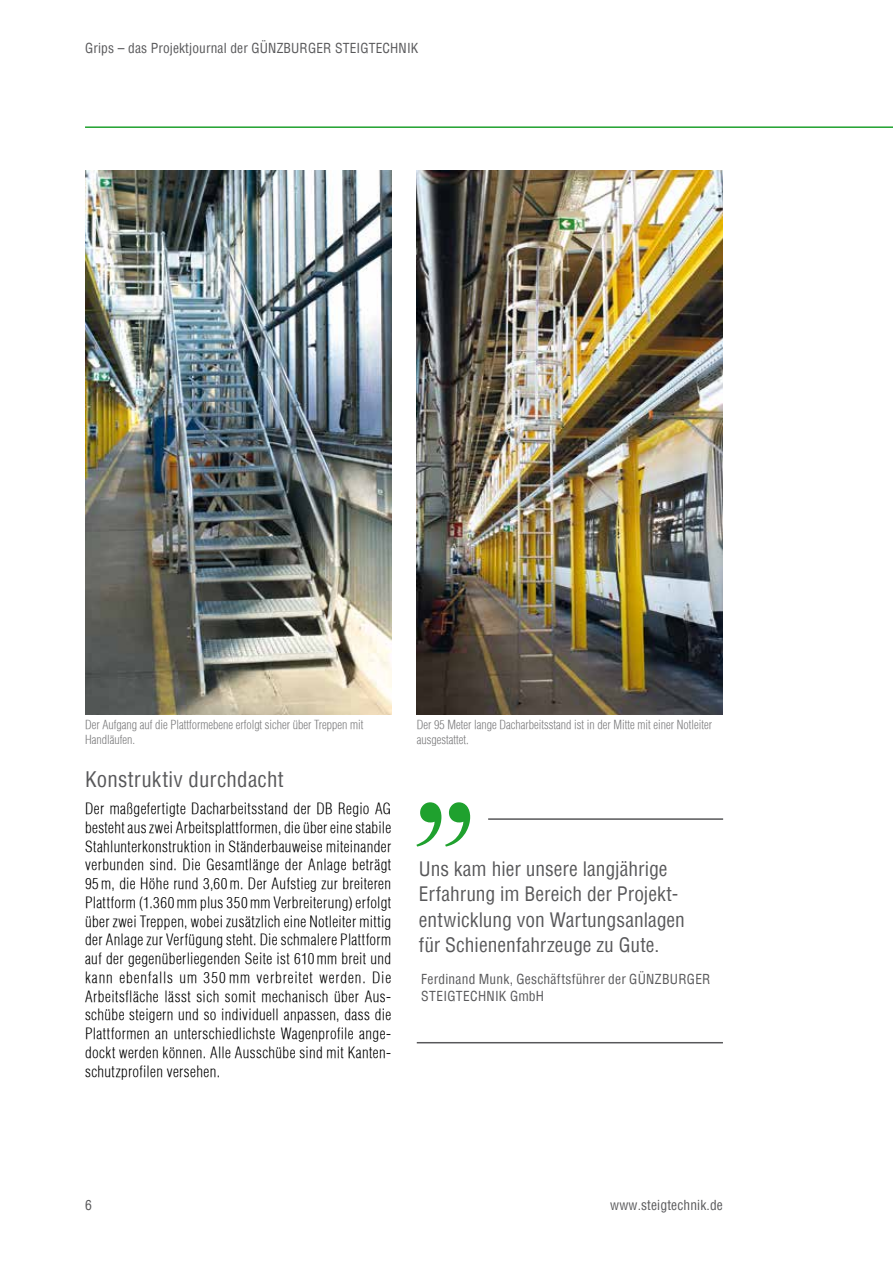
<style>
.page{position:relative;width:893px;height:1263px;background:#fff}
.page>*{position:absolute;margin:0;border:0;box-sizing:border-box;transform-origin:0 0}
.t1{font:172.5px "Bask Old Face";color:#1fa12e}
.t2{font:condensed 21px "Helvetica";letter-spacing:.01em;color:#58585a}
.t3{font:condensed 19.5px/25.5px "Helvetica";color:#58585a}
.t4{font:300 condensed 15px/18.8px "Helvetica";letter-spacing:.025em;color:#000;text-align:justify}
.t5{font:condensed 13.5px/16.5px "Helvetica";letter-spacing:.01em;color:#58585a}
.t6{font:300 condensed 12px/14.2px "Helvetica";color:#58585a}
</style>
<div class="page">
<img style="left:85px;top:170px;width:306px;height:544px">
<img style="left:417px;top:170px;width:306px;height:544px">
<hr style="left:488px;top:818px;width:235px;height:2px;background:#58585a">
<hr style="left:417px;top:1042px;width:306px;height:1px;background:#58585a">
<hr style="left:85px;top:126px;width:808px;height:2px;background:#1fa12e">
<p class="t5" style="left:85px;top:39px;width:335px">Grips – das Projektjournal der GÜNZBURGER STEIGTECHNIK</p>
<p class="t6" style="left:85px;top:718px;width:280px">Der Aufgang auf die Plattformebene erfolgt sicher über Treppen mit<br>Handläufen.</p>
<p class="t6" style="left:417px;top:718px;width:297px">Der 95 Meter lange Dacharbeitsstand ist in der Mitte mit einer Notleiter ausgestattet.</p>
<h2 class="t2" style="left:85px;top:766px;width:200px">Konstruktiv durchdacht</h2>
<p class="t4" style="left:85px;top:799px;width:308px">Der maßgefertigte Dacharbeitsstand der DB Regio AG besteht aus zwei Arbeitsplattformen, die über eine stabile Stahlunterkonstruktion in Ständerbauweise miteinander verbunden sind. Die Gesamtlänge der Anlage beträgt 95m, die Höhe rund 3,60m. Der Aufstieg zur breiteren Plattform (1.360mm plus 350mm Verbreiterung) erfolgt über zwei Treppen, wobei zusätzlich eine Notleiter mittig der Anlage zur Verfügung steht. Die schmalere Plattform auf der gegenüberliegenden Seite ist 610mm breit und kann ebenfalls um 350 mm verbreitet werden. Die Arbeitsfläche lässt sich somit mechanisch über Aus&shy;schübe steigern und so individuell anpassen, dass die Plattformen an unterschiedlichste Wagenprofile ange&shy;dockt werden können. Alle Ausschübe sind mit Kanten&shy;schutzprofilen versehen.</p>
<h1 class="t1" style="left:409px;top:669px;width:71px">„</h1>
<h3 class="t3" style="left:419px;top:855px;width:268px">Uns kam hier unsere langjährige Erfahrung im Bereich der Projekt&shy;entwicklung von Wartungsanlagen für Schienenfahrzeuge zu Gute.</h3>
<p class="t5" style="left:421px;top:971px;width:291px">Ferdinand Munk, Geschäftsführer der GÜNZBURGER<br>STEIGTECHNIK GmbH</p>
<p class="t5" style="left:85px;top:1197px;width:8px">6</p>
<p class="t5" style="left:610px;top:1196px;width:114px">www.steigtechnik.de</p>
</div>
